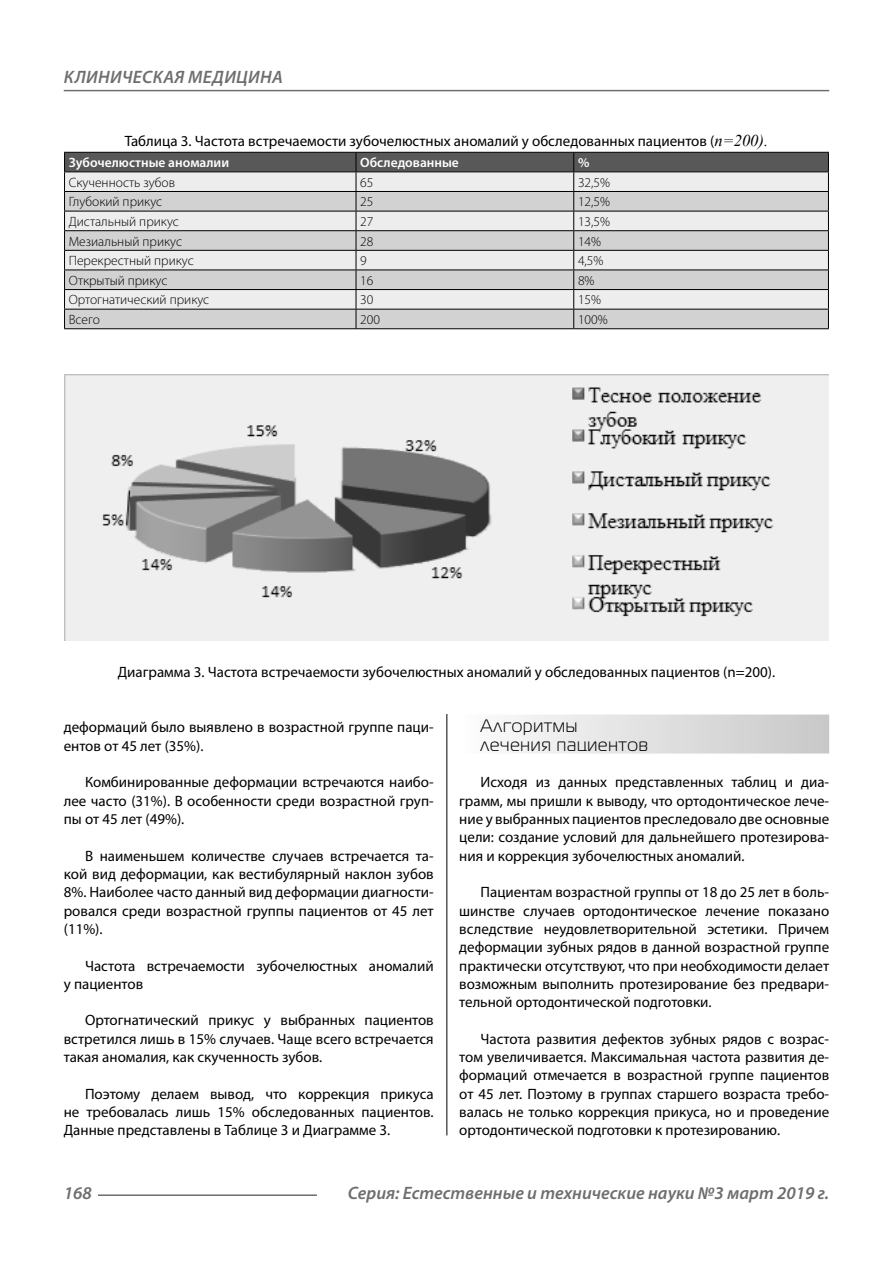
<style>
.page{position:relative;width:893px;height:1263px;background:#fff}
.page>*{position:absolute;margin:0;border:0;box-sizing:border-box;transform-origin:0 0}
.t1{font:italic 600 18px "Myriad Pro";color:#6e6e6e}
.Subheader_2lines{font:18px/18.3px "Magistral C";letter-spacing:.05em;color:#000}
.t2{font:italic 600 18px "Myriad Pro";letter-spacing:.02em;color:#6e6e6e}
.Normal{font:15px/18.3px "Myriad Pro";color:#000;text-align:justify}
.podpis{font:15px "Myriad Pro";color:#000}
.Tab_content{font:300 13.5px "Myriad Pro";color:#000}
.Tab_header{font:600 13.5px "Myriad Pro";color:#fff}
.s1{font-family:"Times New Roman";font-style:italic;font-size:16.5px}
</style>
<div class="page">
<hr style="left:446px;top:128px;width:1px;height:1007px;background:#000">
<div style="left:459px;top:714px;width:370px;height:39px;background:linear-gradient(to right,#fcfcfc,#c8c8c8)"></div>
<div style="left:64px;top:128px;width:765px;height:586px;background:#fff"></div>
<hr style="left:64px;top:328px;width:292px;height:1px;background:#000">
<hr style="left:356px;top:328px;width:218px;height:1px;background:#000">
<hr style="left:574px;top:328px;width:255px;height:1px;background:#000">
<svg style="left:64px;top:152px;width:765px;height:176px;background:#c5c5c5"></svg>
<hr style="left:64px;top:171px;width:292px;height:1px;background:#000">
<hr style="left:356px;top:171px;width:218px;height:1px;background:#000">
<hr style="left:574px;top:171px;width:255px;height:1px;background:#000">
<img style="left:65px;top:375px;width:764px;height:266px">
<hr style="left:98px;top:1194px;width:219px;height:2px;background:#6e6e6e">
<hr style="left:64px;top:90px;width:765px;height:1px;background:#6e6e6e">
<p class="t2" style="left:64px;top:66px;width:220px">КЛИНИЧЕСКАЯ МЕДИЦИНА</p>
<p class="podpis" style="left:125px;top:132px;width:645px">Таблица 3. Частота встречаемости зубочелюстных аномалий у обследованных пациентов (<span class="s1">n=200).</span></p>
<p class="Tab_header" style="left:69px;top:154px;width:162px">Зубочелюстные аномалии</p>
<p class="Tab_header" style="left:360px;top:154px;width:100px">Обследованные</p>
<p class="Tab_header" style="left:578px;top:154px;width:13px">%</p>
<p class="Tab_content" style="left:69px;top:174px;width:108px">Скученность зубов</p>
<p class="Tab_content" style="left:360px;top:174px;width:15px">65</p>
<p class="Tab_content" style="left:578px;top:174px;width:34px">32,5%</p>
<p class="Tab_content" style="left:69px;top:194px;width:95px">Глубокий прикус</p>
<p class="Tab_content" style="left:360px;top:194px;width:15px">25</p>
<p class="Tab_content" style="left:578px;top:194px;width:34px">12,5%</p>
<p class="Tab_content" style="left:69px;top:213px;width:112px">Дистальный прикус</p>
<p class="Tab_content" style="left:360px;top:213px;width:15px">27</p>
<p class="Tab_content" style="left:578px;top:213px;width:34px">13,5%</p>
<p class="Tab_content" style="left:69px;top:233px;width:115px">Мезиальный прикус</p>
<p class="Tab_content" style="left:360px;top:233px;width:15px">28</p>
<p class="Tab_content" style="left:578px;top:233px;width:25px">14%</p>
<p class="Tab_content" style="left:69px;top:253px;width:127px">Перекрестный прикус</p>
<p class="Tab_content" style="left:360px;top:253px;width:8px">9</p>
<p class="Tab_content" style="left:578px;top:253px;width:27px">4,5%</p>
<p class="Tab_content" style="left:69px;top:272px;width:100px">Открытый прикус</p>
<p class="Tab_content" style="left:360px;top:272px;width:15px">16</p>
<p class="Tab_content" style="left:578px;top:272px;width:18px">8%</p>
<p class="Tab_content" style="left:69px;top:292px;width:142px">Ортогнатический прикус</p>
<p class="Tab_content" style="left:360px;top:292px;width:15px">30</p>
<p class="Tab_content" style="left:578px;top:292px;width:25px">15%</p>
<p class="Tab_content" style="left:69px;top:311px;width:33px">Всего</p>
<p class="Tab_content" style="left:360px;top:311px;width:21px">200</p>
<p class="Tab_content" style="left:578px;top:311px;width:31px">100%</p>
<p class="podpis" style="left:118px;top:663px;width:659px">Диаграмма 3. Частота встречаемости зубочелюстных аномалий у обследованных пациентов (n=200).</p>
<p class="Normal" style="left:64px;top:718px;width:371px">деформаций было выявлено в возрастной группе паци&shy;ентов от 45 лет (35%).</p>
<p class="Normal" style="left:64px;top:773px;width:371px;text-indent:21px">Комбинированные деформации встречаются наибо&shy;лее часто (31%). В особенности среди возрастной груп&shy;пы от 45 лет (49%).</p>
<p class="Normal" style="left:64px;top:846px;width:371px;text-indent:21px">В наименьшем количестве случаев встречается та&shy;кой вид деформации, как вестибулярный наклон зубов 8%. Наиболее часто данный вид деформации диагности&shy;ровался среди возрастной группы пациентов от 45 лет (11%).</p>
<p class="Normal" style="left:64px;top:956px;width:371px;text-indent:21px">Частота встречаемости зубочелюстных аномалий у пациентов</p>
<p class="Normal" style="left:64px;top:1011px;width:371px;text-indent:21px">Ортогнатический прикус у выбранных пациентов встретился лишь в 15% случаев. Чаще всего встречается такая аномалия, как скученность зубов.</p>
<p class="Normal" style="left:64px;top:1084px;width:371px;text-indent:21px">Поэтому делаем вывод, что коррекция прикуса не требовалась лишь 15% обследованных пациентов.<br>Данные представлены в Таблице 3 и Диаграмме 3.</p>
<p class="Subheader_2lines" style="left:480px;top:717px;width:169px">Алгоритмы лечения пациентов</p>
<p class="Normal" style="left:459px;top:773px;width:371px;text-indent:21px">Исходя из данных представленных таблиц и диа&shy;грамм, мы пришли к выводу, что ортодонтическое лече&shy;ние у выбранных пациентов преследовало две основные цели: создание условий для дальнейшего протезирова&shy;ния и коррекция зубочелюстных аномалий.</p>
<p class="Normal" style="left:459px;top:883px;width:371px;text-indent:21px">Пациентам возрастной группы от 18 до 25 лет в боль&shy;шинстве случаев ортодонтическое лечение показано вследствие неудовлетворительной эстетики. Причем деформации зубных рядов в данной возрастной группе практически отсутствуют, что при необходимости делает возможным выполнить протезирование без предвари&shy;тельной ортодонтической подготовки.</p>
<p class="Normal" style="left:459px;top:1029px;width:371px;text-indent:21px">Частота развития дефектов зубных рядов с возрас&shy;том увеличивается. Максимальная частота развития де&shy;формаций отмечается в возрастной группе пациентов от 45 лет. Поэтому в группах старшего возраста требо&shy;валась не только коррекция прикуса, но и проведение ортодонтической подготовки к протезированию.</p>
<p class="t1" style="left:64px;top:1182px;width:30px">168</p>
<p class="t1" style="left:348px;top:1182px;width:483px">Серия: Естественные и технические науки №3 март 2019 г.</p>
</div>
